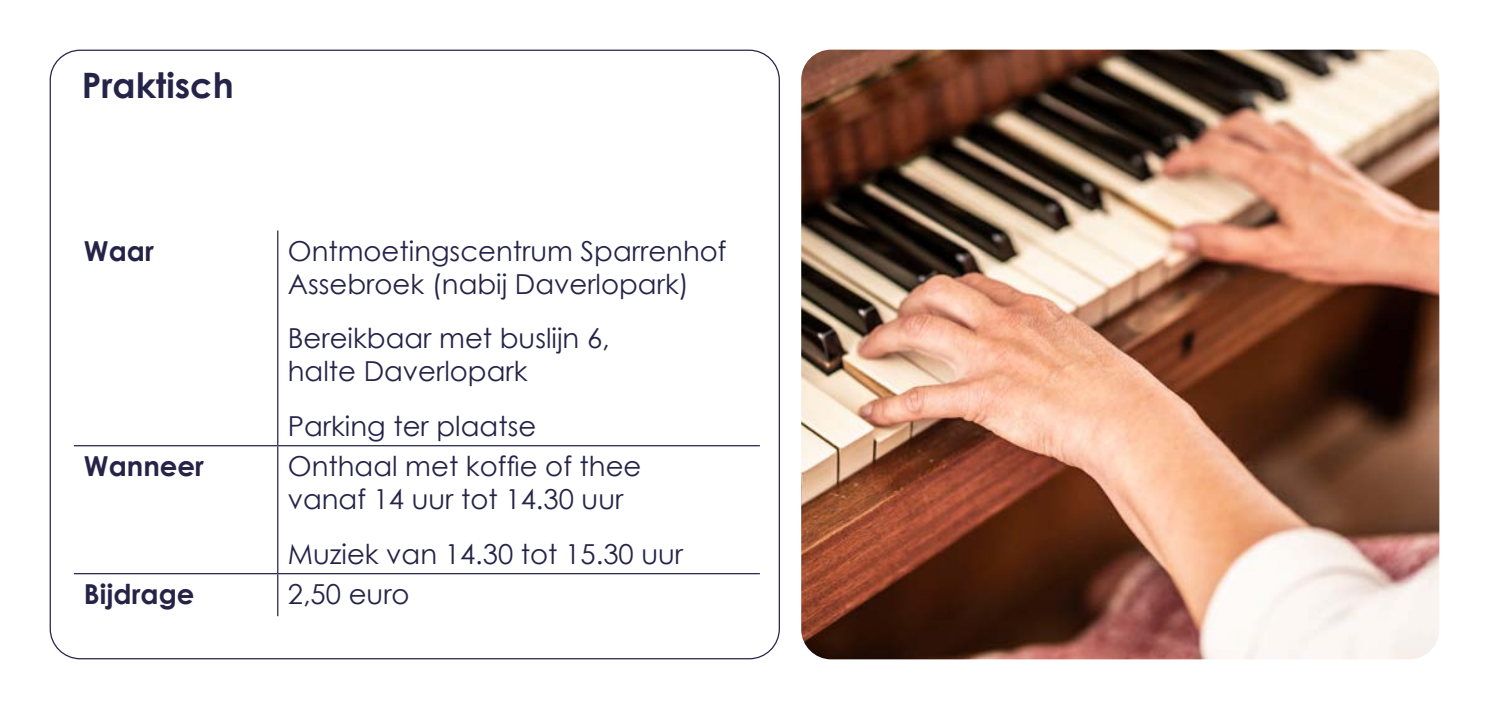
<style>
.page{position:relative;width:1489px;height:709px;background:#fff}
.page>*{position:absolute;margin:0;border:0;box-sizing:border-box;transform-origin:0 0}
.t1{font:700 35px "Century Gothic";color:#252448}
.t2{font:27.5px/33px "Century Gothic";color:#252448}
.t3{font:700 27.5px "Century Gothic";color:#252448}
</style>
<div class="page">
<img style="left:801px;top:50px;width:638px;height:609px">
<hr style="left:277px;top:230px;width:1px;height:215px;background:#252448">
<hr style="left:74px;top:445px;width:204px;height:1px;background:#252448">
<hr style="left:278px;top:445px;width:482px;height:1px;background:#252448">
<hr style="left:277px;top:446px;width:1px;height:127px;background:#252448">
<hr style="left:74px;top:573px;width:204px;height:1px;background:#252448">
<hr style="left:278px;top:573px;width:482px;height:1px;background:#252448">
<hr style="left:277px;top:574px;width:1px;height:42px;background:#252448">
<p class="t1" style="left:82px;top:58px;width:153px">Praktisch</p>
<p class="t3" style="left:84px;top:230px;width:71px">Waar</p>
<p class="t2" style="left:288px;top:234px;width:440px">Ontmoetingscentrum Sparrenhof<br>Assebroek (nabij Daverlopark)</p>
<p class="t2" style="left:288px;top:321px;width:323px">Bereikbaar met buslijn 6, halte Daverlopark</p>
<p class="t2" style="left:288px;top:409px;width:250px">Parking ter plaatse</p>
<p class="t3" style="left:84px;top:445px;width:121px">Wanneer</p>
<p class="t2" style="left:288px;top:449px;width:355px">Onthaal met koffie of thee vanaf 14 uur tot 14.30 uur</p>
<p class="t2" style="left:288px;top:537px;width:397px">Muziek van 14.30 tot 15.30 uur</p>
<p class="t3" style="left:84px;top:573px;width:112px">Bijdrage</p>
<p class="t2" style="left:288px;top:577px;width:123px">2,50 euro</p>
</div>
